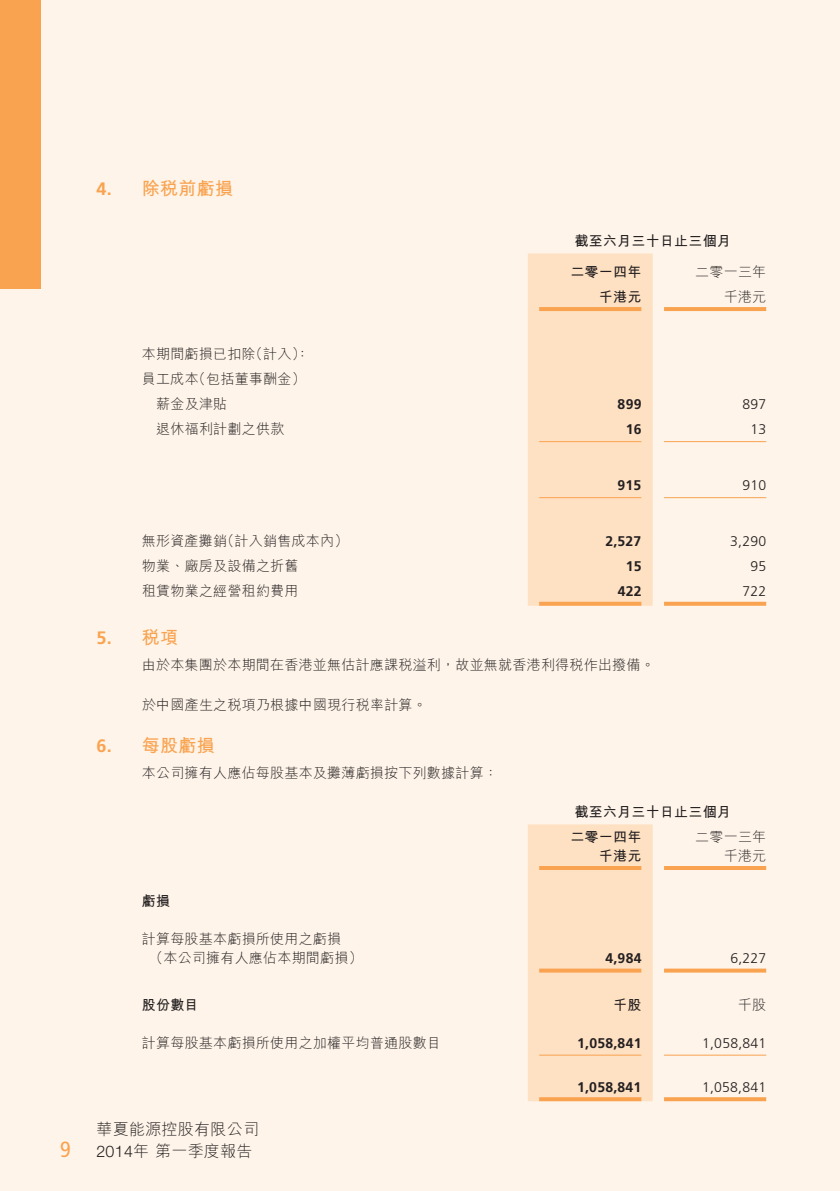
<style>
.page{position:relative;width:840px;height:1191px;background:#fff}
.page>*{position:absolute;margin:0;border:0;box-sizing:border-box;transform-origin:0 0}
.t1{font:condensed 22px "Frutiger LT Std";color:#f9a350}
.t2{font:700 18px "M Hei HK";letter-spacing:.015em;color:#f9a350}
.t3{font:700 18px "Frutiger LT Std";color:#f9a350}
.t4{font:300 16px/21.8px "M Hei HK";letter-spacing:.015em;color:#231f20}
.t5{font:300 14px/19px "M Hei HK";letter-spacing:.015em;color:#231f20}
.t6{font:700 14px/25px "M Hei HK";letter-spacing:.015em;color:#231f20}
.t7{font:700 14px "Frutiger LT Std";letter-spacing:.015em;color:#231f20}
.t8{font:300 14px "Frutiger LT Std";letter-spacing:.015em;color:#231f20}
.s1{font-family:"Frutiger LT Std"}
.s2{font-family:"M Hei HK"}
.s3{font-family:"Helvetica Neue LT Std"}
</style>
<div class="page">
<div style="left:0;top:0;width:839px;height:1191px;background:#fef4e9"></div>
<div style="left:0;top:0;width:40px;height:288px;background:#f9a350"></div>
<div style="left:528px;top:253px;width:124px;height:353px;background:#fee0c2"></div>
<hr style="left:539px;top:307px;width:102px;height:4px;background:#f9a350">
<hr style="left:663px;top:307px;width:102px;height:4px;background:#f9a350">
<hr style="left:539px;top:441px;width:102px;height:1px;background:#f9a350">
<hr style="left:663px;top:441px;width:102px;height:1px;background:#f9a350">
<hr style="left:539px;top:497px;width:102px;height:1px;background:#f9a350">
<hr style="left:663px;top:497px;width:102px;height:1px;background:#f9a350">
<svg style="left:539px;top:602px;width:102px;height:4px"></svg>
<svg style="left:664px;top:602px;width:101px;height:4px"></svg>
<div style="left:528px;top:824px;width:124px;height:277px;background:#fee0c2"></div>
<hr style="left:539px;top:866px;width:102px;height:4px;background:#f9a350">
<hr style="left:663px;top:866px;width:102px;height:4px;background:#f9a350">
<svg style="left:539px;top:968px;width:102px;height:4px"></svg>
<svg style="left:664px;top:968px;width:101px;height:4px"></svg>
<hr style="left:539px;top:1054px;width:102px;height:1px;background:#f9a350">
<hr style="left:663px;top:1054px;width:102px;height:1px;background:#f9a350">
<svg style="left:539px;top:1097px;width:102px;height:4px"></svg>
<svg style="left:664px;top:1097px;width:101px;height:4px"></svg>
<h1 class="t1" style="left:60px;top:1136px;width:12px">9</h1>
<p class="t2" style="left:96px;top:175px;width:138px"><span class="s1">4.</span> 除稅前虧損</p>
<p class="t6" style="left:574px;top:227px;width:158px">截至六月三十日止三個月</p>
<p class="t6" style="left:570px;top:258px;width:72px">二零一四年</p>
<p class="t5" style="left:694px;top:261px;width:72px">二零一三年</p>
<p class="t6" style="left:598px;top:283px;width:44px">千港元</p>
<p class="t5" style="left:723px;top:286px;width:44px">千港元</p>
<p class="t5" style="left:142px;top:344px;width:169px">本期間虧損已扣除（計入）：</p>
<p class="t5" style="left:142px;top:369px;width:165px">員工成本（包括董事酬金）</p>
<p class="t5" style="left:156px;top:394px;width:72px">薪金及津貼</p>
<p class="t7" style="left:617px;top:396px;width:25px">899</p>
<p class="t8" style="left:742px;top:396px;width:25px">897</p>
<p class="t5" style="left:156px;top:419px;width:129px">退休福利計劃之供款</p>
<p class="t7" style="left:625px;top:421px;width:17px">16</p>
<p class="t8" style="left:750px;top:421px;width:17px">13</p>
<p class="t7" style="left:617px;top:477px;width:25px">915</p>
<p class="t8" style="left:742px;top:477px;width:25px">910</p>
<p class="t5" style="left:142px;top:531px;width:208px">無形資產攤銷（計入銷售成本內）</p>
<p class="t7" style="left:605px;top:533px;width:37px">2,527</p>
<p class="t8" style="left:729px;top:533px;width:37px">3,290</p>
<p class="t5" style="left:142px;top:556px;width:158px">物業、廠房及設備之折舊</p>
<p class="t7" style="left:625px;top:558px;width:17px">15</p>
<p class="t8" style="left:750px;top:558px;width:17px">95</p>
<p class="t5" style="left:142px;top:581px;width:158px">租賃物業之經營租約費用</p>
<p class="t7" style="left:617px;top:583px;width:25px">422</p>
<p class="t8" style="left:742px;top:583px;width:25px">722</p>
<p class="t3" style="left:96px;top:627px;width:83px">5. <span class="s2">稅項</span></p>
<p class="t5" style="left:142px;top:654px;width:514px">由於本集團於本期間在香港並無估計應課稅溢利，故並無就香港利得稅作出撥備。</p>
<p class="t5" style="left:142px;top:694px;width:286px">於中國產生之稅項乃根據中國現行稅率計算。</p>
<p class="t2" style="left:96px;top:732px;width:120px"><span class="s1">6.</span> 每股虧損</p>
<p class="t5" style="left:142px;top:762px;width:357px">本公司擁有人應佔每股基本及攤薄虧損按下列數據計算：</p>
<p class="t6" style="left:570px;top:798px;width:162px">截至六月三十日止三個月二零一四年</p>
<p class="t5" style="left:694px;top:826px;width:72px">二零一三年</p>
<p class="t6" style="left:142px;top:887px;width:30px">虧損</p>
<p class="t5" style="left:149px;top:929px;width:215px;text-indent:-7px">計算每股基本虧損所使用之虧損<br>（本公司擁有人應佔本期間虧損）</p>
<p class="t6" style="left:598px;top:842px;width:44px">千港元</p>
<p class="t5" style="left:723px;top:845px;width:44px">千港元</p>
<p class="t7" style="left:605px;top:950px;width:37px">4,984</p>
<p class="t8" style="left:730px;top:950px;width:37px">6,227</p>
<p class="t6" style="left:142px;top:991px;width:58px">股份數目</p>
<p class="t6" style="left:612px;top:991px;width:30px">千股</p>
<p class="t5" style="left:737px;top:994px;width:30px">千股</p>
<p class="t5" style="left:142px;top:1032px;width:300px">計算每股基本虧損所使用之加權平均普通股數目</p>
<p class="t7" style="left:577px;top:1034px;width:66px">1,058,841</p>
<p class="t8" style="left:701px;top:1035px;width:66px">1,058,841</p>
<p class="t7" style="left:576px;top:1078px;width:66px">1,058,841</p>
<p class="t8" style="left:701px;top:1079px;width:66px">1,058,841</p>
<p class="t4" style="left:96px;top:1117px;width:164px">華夏能源控股有限公司<br><span class="s3">2014</span>年 第一季度報告</p>
</div>
